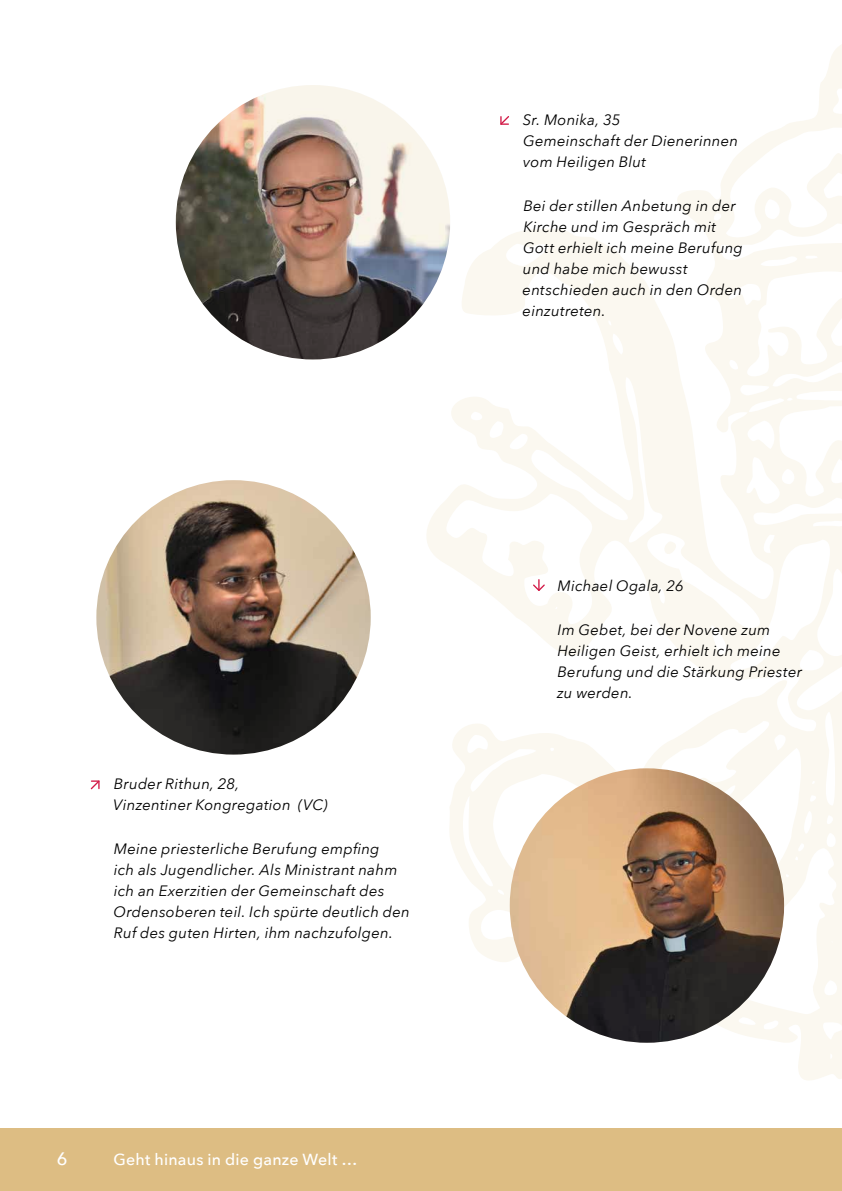
<style>
.page{position:relative;width:842px;height:1191px;background:#fff}
.page>*{position:absolute;margin:0;border:0;box-sizing:border-box;transform-origin:0 0}
.t1{font:500 18px "Avenir Next";color:#fff}
.t2{font:500 16px "Avenir Next";letter-spacing:.015em;color:#fff}
.t3{font:italic 15px/21px "Avenir Next";letter-spacing:.015em;color:#000}
</style>
<div class="page">
<div style="left:0;top:1128px;width:842px;height:63px;background:#ddbd83"></div>
<svg style="left:427px;top:44px;width:415px;height:1036px"></svg>
<svg style="left:90px;top:780px;width:10px;height:10px"></svg>
<img style="left:96px;top:480px;width:275px;height:274px">
<img style="left:510px;top:768px;width:274px;height:274px">
<img style="left:176px;top:85px;width:274px;height:274px">
<svg style="left:532px;top:580px;width:14px;height:12px"></svg>
<svg style="left:499px;top:115px;width:11px;height:11px"></svg>
<p class="t3" style="left:113px;top:772px;width:216px">Bruder Rithun, 28,<br>Vinzentiner Kongregation (VC)</p>
<p class="t3" style="left:114px;top:837px;width:298px">Meine priesterliche Berufung empfing<br>ich als Jugendlicher. Als Ministrant nahm ich an Exerzitien der Gemeinschaft des Ordensoberen teil. Ich spürte deutlich den Ruf des guten Hirten, ihm nachzufolgen.</p>
<p class="t1" style="left:57px;top:1143px;width:12px">6</p>
<p class="t2" style="left:113px;top:1145px;width:246px">Geht hinaus in die ganze Welt …</p>
<p class="t3" style="left:523px;top:109px;width:217px">Sr. Monika, 35<br>Gemeinschaft der Dienerinnen vom Heiligen Blut</p>
<p class="t3" style="left:523px;top:194px;width:222px">Bei der stillen Anbetung in der<br>Kirche und im Gespräch mit<br>Gott erhielt ich meine Berufung und habe mich bewusst entschieden auch in den Orden einzutreten.</p>
<p class="t3" style="left:558px;top:575px;width:128px">Michael Ogala, 26</p>
<p class="t3" style="left:557px;top:618px;width:246px">Im Gebet, bei der Novene zum<br>Heiligen Geist, erhielt ich meine<br>Berufung und die Stärkung Priester zu werden.</p>
</div>
